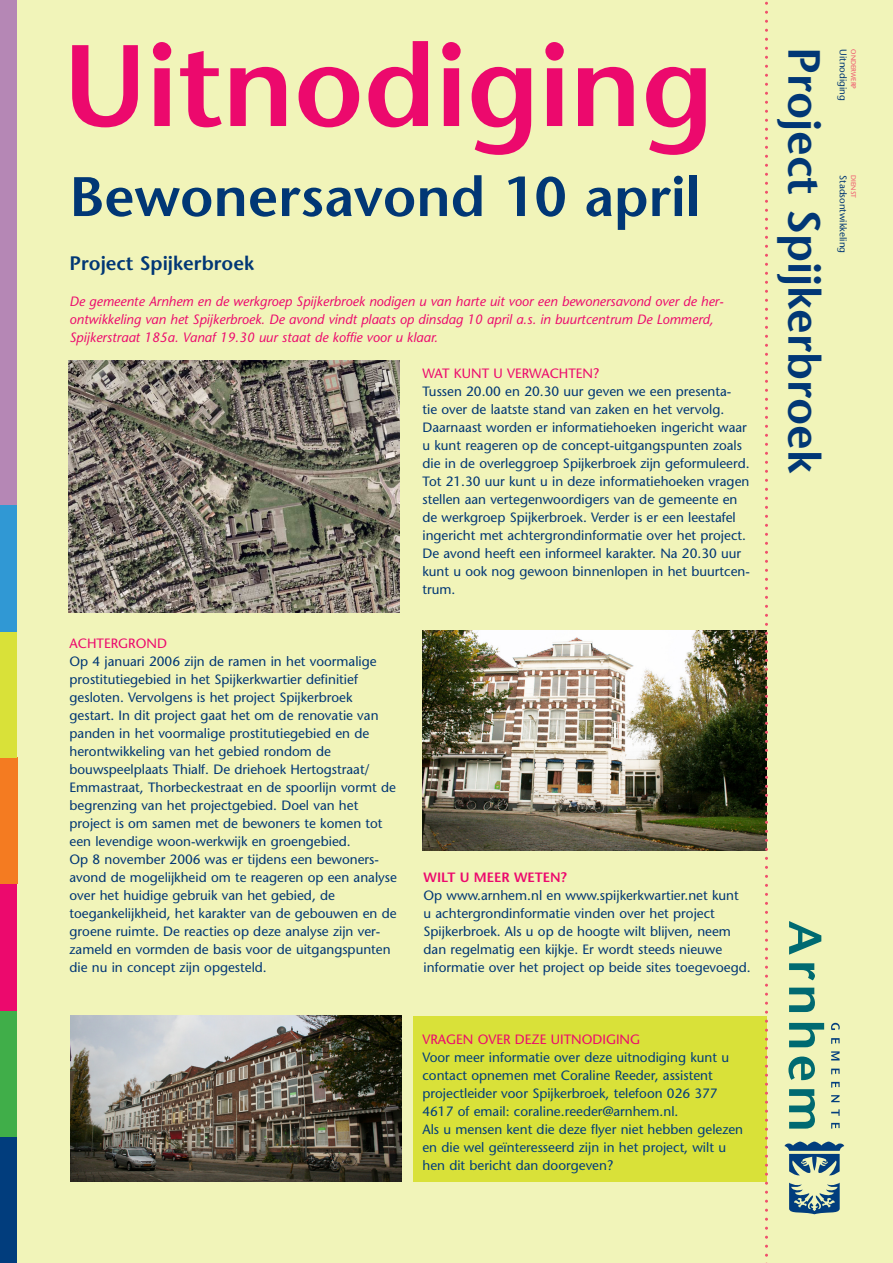
<style>
.page{position:relative;width:893px;height:1263px;background:#f1f4b9}
.page>*{position:absolute;margin:0;border:0;box-sizing:border-box;transform-origin:0 0}
.tekst{font:600 115.5px "Stone Sans";color:#ec096d}
.tekst-2{font:600 55.5px "Stone Sans";color:#013775}
.tekst-3{font:600 45px "Stone Sans";color:#013775}
.tekst-4{font:600 19.5px "Stone Sans";color:#013775}
.tussenkop{font:13.5px/18px "Stone Sans";color:#013775}
.tussenkop-2{font:13.5px/18px "Stone Sans";color:#013d7d}
.introductietekst{font:italic 13.5px/18px "Stone Sans";color:#ec096d}
.tussenkop-3{font:13.5px "Stone Sans";color:#ec096d}
.tussenkop-4{font:600 13.5px "Stone Sans";color:#ec096d}
.Normaal{font:9.75px "Stone Sans";color:#013775}
.Normaal-2{font:6.75px "Stone Sans";color:#ef516c}
</style>
<div class="page">
<svg style="left:789px;top:921px;width:32px;height:34px"></svg>
<svg style="left:789px;top:963px;width:26px;height:17px"></svg>
<svg style="left:789px;top:988px;width:26px;height:24px"></svg>
<svg style="left:789px;top:1023px;width:35px;height:24px"></svg>
<svg style="left:788px;top:1056px;width:27px;height:24px"></svg>
<svg style="left:789px;top:1089px;width:26px;height:39px"></svg>
<svg style="left:789px;top:1182px;width:51px;height:32px"></svg>
<svg style="left:784px;top:1141px;width:60px;height:35px"></svg>
<svg style="left:831px;top:1023px;width:9px;height:7px"></svg>
<svg style="left:831px;top:1038px;width:9px;height:6px"></svg>
<svg style="left:831px;top:1051px;width:9px;height:9px"></svg>
<svg style="left:831px;top:1068px;width:9px;height:6px"></svg>
<svg style="left:831px;top:1082px;width:9px;height:5px"></svg>
<svg style="left:831px;top:1095px;width:9px;height:7px"></svg>
<svg style="left:831px;top:1109px;width:9px;height:7px"></svg>
<svg style="left:831px;top:1123px;width:9px;height:5px"></svg>
<div style="left:414px;top:1016px;width:352px;height:166px;background:#d9e139"></div>
<img style="left:422px;top:630px;width:344px;height:220px">
<img style="left:68px;top:360px;width:332px;height:252px">
<img style="left:70px;top:1016px;width:332px;height:166px">
<div style="left:0;top:0;width:17px;height:1263px;background:#b587b5"></div>
<div style="left:0;top:1137px;width:17px;height:126px;background:#013d7d"></div>
<div style="left:0;top:1010px;width:17px;height:127px;background:#40ae49"></div>
<div style="left:0;top:884px;width:17px;height:126px;background:#ec096d"></div>
<div style="left:0;top:758px;width:17px;height:126px;background:#f47b21"></div>
<div style="left:0;top:631px;width:17px;height:127px;background:#d9e139"></div>
<div style="left:0;top:505px;width:17px;height:126px;background:#3098d4"></div>
<p class="tekst" style="left:63px;top:16px;width:652px">Uitnodiging</p>
<p class="tekst-2" style="left:70px;top:163px;width:633px">Bewonersavond 10 april</p>
<p class="tekst-4" style="left:70px;top:251px;width:186px">Project Spijkerbroek</p>
<p class="introductietekst" style="left:70px;top:292px;width:655px">De gemeente Arnhem en de werkgroep Spijkerbroek nodigen u van harte uit voor een bewonersavond over de her&shy;ontwikkeling van het Spijkerbroek. De avond vindt plaats op dinsdag 10 april a.s. in buurtcentrum De Lommerd,<br>Spijkerstraat 185a. Vanaf 19.30 uur staat de koffie voor u klaar.</p>
<p class="tussenkop-3" style="left:70px;top:635px;width:69px">Achtergrond</p>
<p class="tussenkop" style="left:70px;top:652px;width:309px">Op 4 januari 2006 zijn de ramen in het voormalige prostitutiegebied in het Spijkerkwartier definitief</p>
<p class="tussenkop" style="left:70px;top:688px;width:311px">gesloten. Vervolgens is het project Spijkerbroek gestart. In dit project gaat het om de renovatie van panden in het voormalige prostitutiegebied en de</p>
<p class="tussenkop" style="left:70px;top:742px;width:328px">herontwikkeling van het gebied rondom de bouwspeelplaats Thialf. De driehoek H ertogstraat/ Emmastraat, Thorbeckestraat en de spoorlijn vormt de begrenzing van het projectgebied. Doel van het</p>
<p class="tussenkop" style="left:70px;top:814px;width:314px">project is om samen met de bewoners te komen tot een levendige woon-werkwijk en groengebied.</p>
<p class="tussenkop" style="left:70px;top:850px;width:329px">Op 8 november 2006 was er tijdens een bewoners&shy;avond de mogelijkheid om te reageren op een analyse over het huidige gebruik van het gebied, de</p>
<p class="tussenkop" style="left:70px;top:904px;width:329px">toegankelijkheid, het karakter van de gebouwen en de groene ruimte. De reacties op deze analyse zijn ver&shy;zameld en vormden de basis voor de uitgangspunten die nu in concept zijn opgesteld.</p>
<p class="tussenkop-3" style="left:422px;top:365px;width:50px">Wat kunt</p>
<p class="tussenkop-3" style="left:493px;top:365px;width:32px">u verw</p>
<p class="tussenkop-3" style="left:541px;top:365px;width:36px">achten</p>
<p class="tussenkop-3" style="left:593px;top:365px;width:8px">?</p>
<p class="tussenkop" style="left:422px;top:382px;width:329px">Tussen 20.00 en 20.30 uur geven we een presenta-<br>tie over de laatste stand van zaken en het vervolg.<br>Daarnaast worden er informatiehoeken ingericht waar u kunt reageren op de concept-uitgangspunten zoals die in de overleggroep Spijkerbroek zijn geformuleerd.<br>Tot 21.30 uur kunt u in deze informatiehoeken vragen stellen aan vertegenwoordigers van de gemeente en de werkgroep Spijkerbroek. Verder is er een leestafel ingericht met achtergrondinformatie over het project.<br>De avond heeft een informeel karakter. Na 20.30 uur kunt u ook nog gewoon binnenlopen in het buurtcen&shy;trum.</p>
<p class="tussenkop-4" style="left:424px;top:869px;width:145px">Wilt u meer weten?</p>
<p class="tussenkop" style="left:424px;top:886px;width:329px">Op www.arnhem.nl en www.spijkerkwartier.net kunt<br>u achtergrondinformatie vinden over het project Spijkerbroek. Als u op de hoogte wilt blijven, neem dan regelmatig een kijkje. Er wordt steeds nieuwe informatie over het project op beide sites toegevoegd.</p>
<p class="tussenkop-3" style="left:422px;top:1031px;width:137px">Vragen over dezeuitnodi</p>
<p class="tussenkop-3" style="left:606px;top:1031px;width:36px">ging</p>
<p class="tussenkop-2" style="left:422px;top:1048px;width:308px">Voor meer informatie over deze uitnodiging kunt u contact opnemen met Coraline Reeder, assistent</p>
<p class="tussenkop-2" style="left:422px;top:1084px;width:297px">projectleider voor Spijkerbroek, telefoon 026 377<br>4617 of email: coraline.reeder@arnhem.nl.</p>
<p class="tussenkop-2" style="left:422px;top:1120px;width:322px">Als u mensen kent die deze flyer niet hebben gelezen en die wel geïnteresseerd zijn in het project, wilt u hen dit bericht dan doorgeven?</p>
<p class="tekst-3" style="left:831px;top:47px;width:428px;rotate:90deg">Project Spijkerbroek</p>
<p class="Normaal" style="left:849px;top:49px;width:53px;rotate:90deg">Uitnodiging</p>
<p class="Normaal-2" style="left:857px;top:49px;width:41px;rotate:90deg">ONDERWERP</p>
<p class="Normaal" style="left:849px;top:175px;width:79px;rotate:90deg">Stadsontwikkeling</p>
<p class="Normaal-2" style="left:857px;top:175px;width:24px;rotate:90deg">DIENST</p>
</div>
